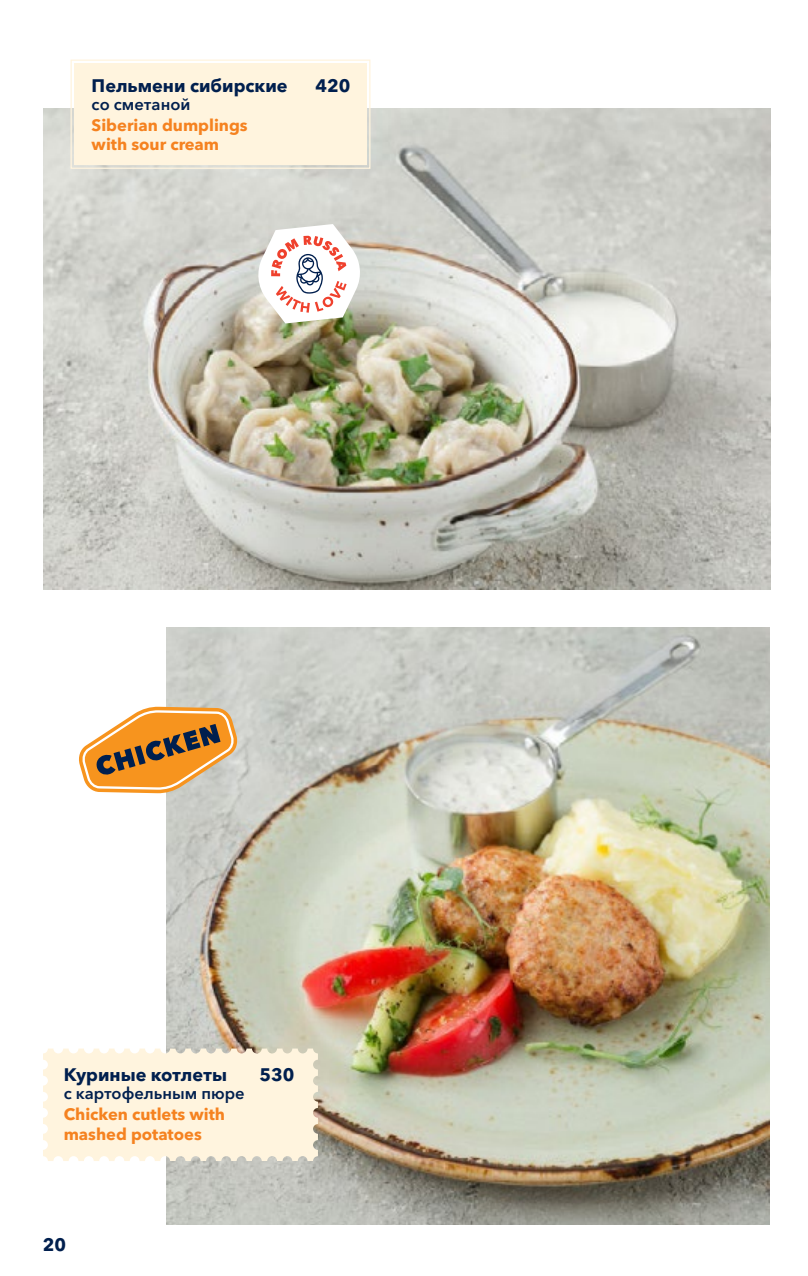
<style>
.page{position:relative;width:808px;height:1276px;background:#fff}
.page>*{position:absolute;margin:0;border:0;box-sizing:border-box;transform-origin:0 0}
.t1{font:700 18px "Avenir Next Cyr";color:#001f4e}
.t2{font:700 16.5px/19.5px "Avenir Next Cyr";color:#f58220}
.t3{font:600 16.5px "Avenir Next Cyr";color:#001f4e}
</style>
<div class="page">
<img style="left:43px;top:108px;width:727px;height:482px">
<svg style="left:70px;top:59px;width:301px;height:110px;background:#fdf3de"></svg>
<div style="left:74px;top:63px;width:293px;height:102px;border:4px solid #fff4de"></div>
<img style="left:167px;top:627px;width:603px;height:598px">
<svg style="left:43px;top:1048px;width:275px;height:113px;background:#fcf2dd"></svg>
<svg style="left:256px;top:224px;width:106px;height:99px"></svg>
<svg style="left:79px;top:706px;width:160px;height:87px"></svg>
<p class="t1" style="left:92px;top:75px;width:197px">Пельмени сибирские</p>
<p class="t3" style="left:92px;top:94px;width:100px">со сметаной</p>
<p class="t2" style="left:92px;top:115px;width:158px">Siberian dumplings with sour cream</p>
<p class="t1" style="left:316px;top:75px;width:36px">420</p>
<p class="t1" style="left:64px;top:1064px;width:165px">Куриные котлеты</p>
<p class="t3" style="left:64px;top:1083px;width:182px">с картофельным пюре</p>
<p class="t2" style="left:64px;top:1104px;width:163px">Chicken cutlets with mashed potatoes</p>
<p class="t1" style="left:259px;top:1064px;width:36px">530</p>
<p class="t1" style="left:43px;top:1233px;width:25px">20</p>
</div>
